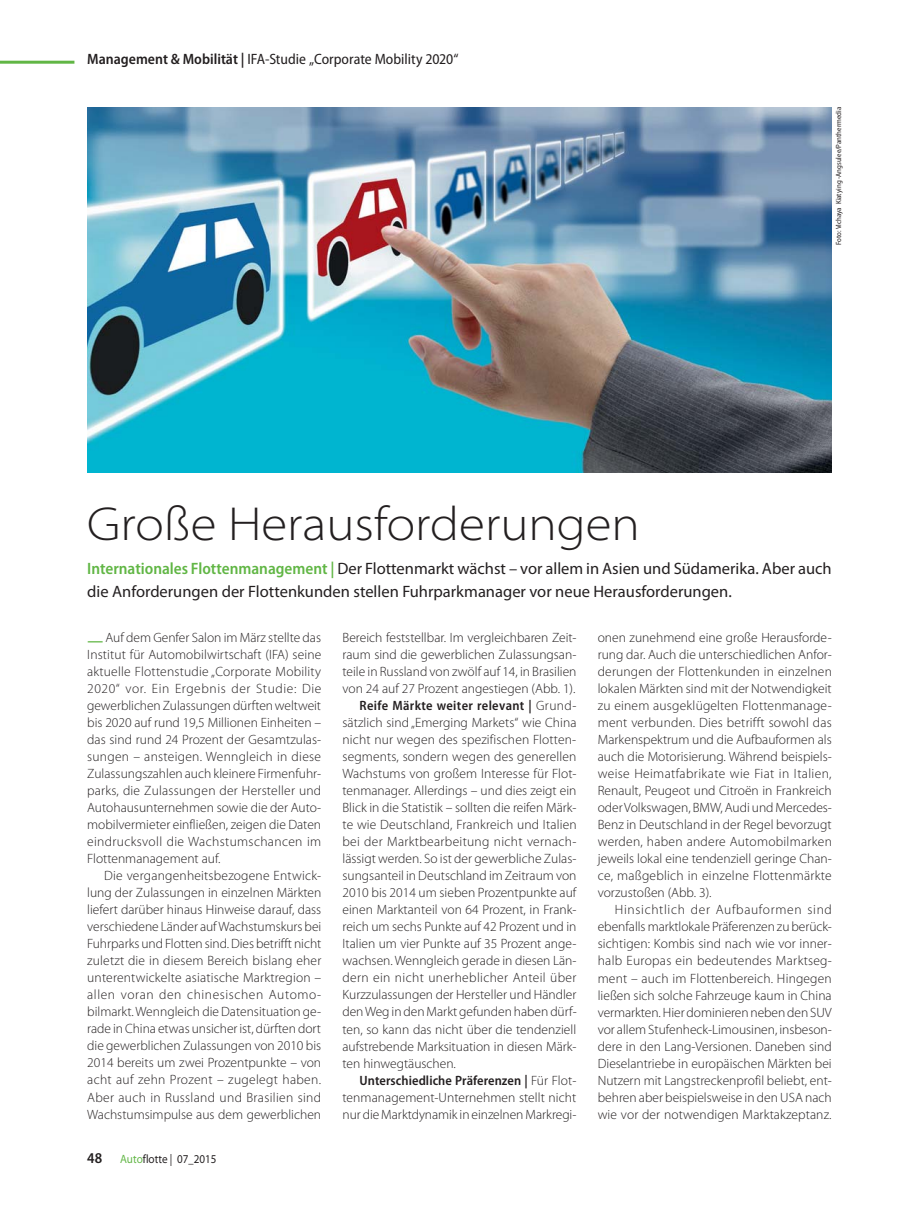
<style>
.page{position:relative;width:919px;height:1212px;background:#fff}
.page>*{position:absolute;margin:0;border:0;box-sizing:border-box;transform-origin:0 0}
.t1{font:300 semi-expanded 48px "Myriad Pro";color:#231f20}
.t2{font:16.5px/22.5px "Myriad Pro";color:#231f20}
.t3{font:semi-condensed 15px "Myriad Pro";color:#231f20}
.t4{font:300 13.5px/17px "Myriad Pro";color:#231f20;text-align:justify}
.t5{font:300 13.5px "Myriad Pro";letter-spacing:.025em;color:#231f20}
.t6{font:600 semi-condensed 13.5px "Myriad Pro";letter-spacing:.005em;color:#231f20}
.t7{font:600 semi-condensed 13.5px "Myriad Pro";letter-spacing:.025em;color:#231f20}
.t8{font:semi-expanded 12px "Myriad Pro";color:#231f20;scale:.85 1}
.t9{font:semi-condensed 7.5px "Myriad Pro";color:#231f20}
.s1{font-weight:600}
.s2{font-weight:600;font-stretch:semi-condensed;color:#61b645}
.s3{font-weight:600;font-size:15.75px;color:#61b645}
.s4{font-weight:300;font-stretch:normal}
.s5{font-weight:600;font-stretch:semi-condensed;font-size:15px}
.s6{color:#61b645}
</style>
<div class="page">
<img style="left:87px;top:107px;width:744px;height:365px">
<hr style="left:0;top:61px;width:74px;height:3px;background:#61b645">
<p class="t3" style="left:87px;top:53px;width:373px"><span class="s1">Management &amp; Mobilität |</span> IFA-Studie „Corporate Mobility 2020“</p>
<p class="t9" style="left:835px;top:245px;width:140px;rotate:-90deg">Foto: Vichaya Kiatying -Angsulee/Panthermedia</p>
<h1 class="t1" style="left:87px;top:506px;width:554px">Große Herausforderungen</h1>
<p class="t2" style="left:87px;top:559px;width:745px"><span class="s2">Internationales Flottenmanagement |</span> Der Flottenmarkt wächst – vor allem in Asien und Südamerika. Aber auch die Anforderungen der Flottenkunden stellen Fuhrparkmanager vor neue Herausforderungen.</p>
<p class="t4" style="left:87px;top:630px;width:235px"><span class="s3">—</span> Auf dem Genfer Salon im März stellte das Institut für Automobilwirtschaft (IFA) seine aktuelle Flottenstudie „Corporate Mobility 2020“ vor. Ein Ergebnis der Studie: Die gewerblichen Zulassungen dürften weltweit bis 2020 auf rund 19,5 Millionen Einheiten – das sind rund 24 Prozent der Gesamtzulas&shy;sungen – ansteigen. Wenngleich in diese Zulassungszahlen auch kleinere Firmenfuhr&shy;parks, die Zulassungen der Hersteller und Autohausunternehmen sowie die der Auto&shy;mobilvermieter einfließen, zeigen die Daten eindrucksvoll die Wachstumschancen im Flottenmanagement auf.</p>
<p class="t4" style="left:87px;top:869px;width:236px;text-indent:17px">Die vergangenheitsbezogene Entwick&shy;lung der Zulassungen in einzelnen Märkten liefert darüber hinaus Hinweise darauf, dass verschiedene Länder auf Wachstumskurs bei Fuhrparks und Flotten sind. Dies betrifft nicht zuletzt die in diesem Bereich bislang eher unterentwickelte asiatische Marktregion – allen voran den chinesischen Automo&shy;bilmarkt. Wenngleich die Datensituation ge&shy;rade in China etwas unsicher ist, dürften dort die gewerblichen Zulassungen von 2010 bis 2014 bereits um zwei Prozentpunkte – von acht auf zehn Prozent – zugelegt haben.<br>Aber auch in Russland und Brasilien sind Wachstumsimpulse aus dem gewerblichen</p>
<p class="t4" style="left:342px;top:630px;width:235px">Bereich feststellbar. Im vergleichbaren Zeit-</p>
<p class="t4" style="left:342px;top:648px;width:235px">raum sind die gewerblichen Zulassungsan-</p>
<p class="t4" style="left:342px;top:665px;width:235px">teile in Russland von zwölf auf 14, in Brasilien</p>
<p class="t4" style="left:342px;top:682px;width:234px">von 24 auf 27 Prozent angestiegen (Abb. 1).</p>
<p class="t7" style="left:359px;top:701px;width:218px">Reife Märkte weiter relevant | <span class="s4">Grund-</span></p>
<p class="t4" style="left:342px;top:716px;width:235px">sätzlich sind „Emerging Markets“ wie China</p>
<p class="t4" style="left:342px;top:733px;width:235px">nicht nur wegen des spezifischen Flotten-</p>
<p class="t4" style="left:342px;top:750px;width:235px">segments, sondern wegen des generellen</p>
<p class="t4" style="left:342px;top:767px;width:235px">Wachstums von großem Interesse für Flot-</p>
<p class="t4" style="left:342px;top:784px;width:235px">tenmanager. Allerdings – und dies zeigt ein</p>
<p class="t4" style="left:342px;top:801px;width:235px">Blick in die Statistik – sollten die reifen Märk-</p>
<p class="t4" style="left:342px;top:818px;width:235px">te wie Deutschland, Frankreich und Italien</p>
<p class="t5" style="left:342px;top:837px;width:235px">bei der Marktbearbeitung nicht vernach-</p>
<p class="t4" style="left:342px;top:852px;width:235px">lässigt werden. So ist der gewerbliche Zulas-</p>
<p class="t4" style="left:342px;top:869px;width:235px">sungsanteil in Deutschland im Zeitraum von</p>
<p class="t4" style="left:342px;top:886px;width:235px">2010 bis 2014 um sieben Prozentpunkte auf</p>
<p class="t4" style="left:342px;top:903px;width:235px">einen Marktanteil von 64 Prozent, in Frank-</p>
<p class="t4" style="left:342px;top:920px;width:235px">reich um sechs Punkte auf 42 Prozent und in</p>
<p class="t4" style="left:342px;top:937px;width:235px">Italien um vier Punkte auf 35 Prozent ange-</p>
<p class="t4" style="left:342px;top:954px;width:235px">wachsen. Wenngleich gerade in diesen Län-</p>
<p class="t5" style="left:342px;top:973px;width:235px">dern ein nicht unerheblicher Anteil über</p>
<p class="t4" style="left:342px;top:988px;width:235px">Kurzzulassungen der Hersteller und Händler</p>
<p class="t4" style="left:342px;top:1005px;width:236px">den Weg in den Markt gefunden haben dürf-</p>
<p class="t4" style="left:342px;top:1022px;width:235px">ten, so kann das nicht über die tendenziell</p>
<p class="t4" style="left:342px;top:1039px;width:235px">aufstrebende Marksituation in diesen Märk-</p>
<p class="t4" style="left:342px;top:1056px;width:115px">ten hinwegtäuschen.</p>
<p class="t6" style="left:359px;top:1075px;width:218px">Unterschiedliche Präferenzen | <span class="s4">Für Flot-</span></p>
<p class="t4" style="left:342px;top:1090px;width:235px">tenmanagement-Unternehmen stellt nicht</p>
<p class="t4" style="left:342px;top:1107px;width:235px">nur die Marktdynamik in einzelnen Markregi-</p>
<p class="t4" style="left:597px;top:631px;width:235px">onen zunehmend eine große Herausforde&shy;rung dar. Auch die unterschiedlichen Anfor&shy;derungen der Flottenkunden in einzelnen lokalen Märkten sind mit der Notwendigkeit zu einem ausgeklügelten Flottenmanage&shy;ment verbunden. Dies betrifft sowohl das Markenspektrum und die Aufbauformen als auch die Motorisierung. Während beispiels&shy;weise Heimatfabrikate wie Fiat in Italien, Renault, Peugeot und Citroën in Frankreich oder Volkswagen, BMW, Audi und Mercedes-Benz in Deutschland in der Regel bevorzugt werden, haben andere Automobilmarken jeweils lokal eine tendenziell geringe Chan&shy;ce, maßgeblich in einzelne Flottenmärkte vorzustoßen (Abb. 3).</p>
<p class="t4" style="left:597px;top:903px;width:236px;text-indent:17px">Hinsichtlich der Aufbauformen sind ebenfalls marktlokale Präferenzen zu berück&shy;sichtigen: Kombis sind nach wie vor inner&shy;halb Europas ein bedeutendes Marktseg&shy;ment – auch im Flottenbereich. Hingegen ließen sich solche Fahrzeuge kaum in China vermarkten. Hier dominieren neben den SUV vor allem Stufenheck-Limousinen, insbeson&shy;dere in den Lang-Versionen. Daneben sind Dieselantriebe in europäischen Märkten bei Nutzern mit Langstreckenprofil beliebt, ent&shy;behren aber beispielsweise in den USA nach wie vor der notwendigen Marktakzeptanz.</p>
<p class="t8" style="left:87px;top:1151px;width:153px"><span class="s5">48</span> <span class="s6">Auto</span>flotte | 07_2015</p>
</div>
